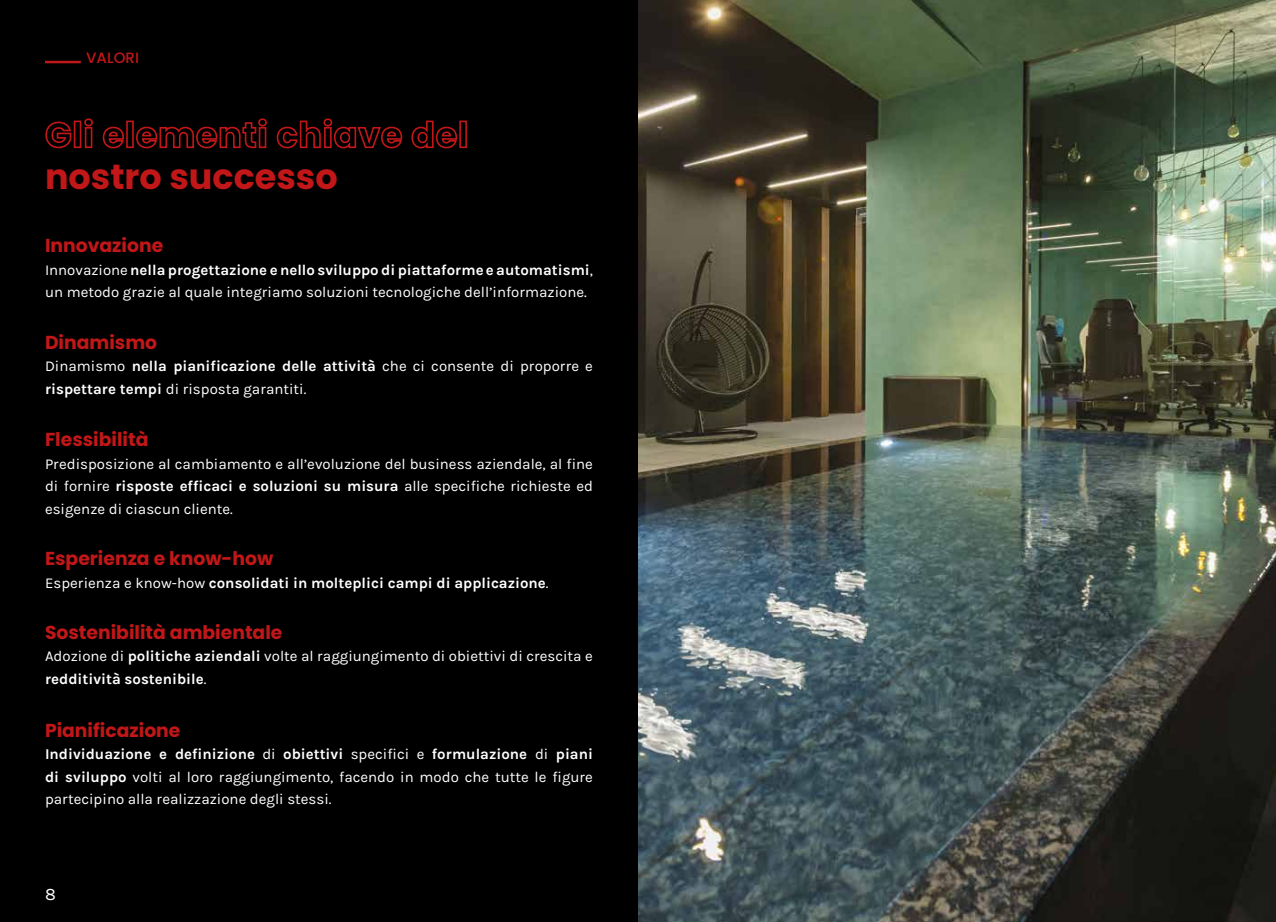
<style>
.page{position:relative;width:1276px;height:922px;background:#fff}
.page>*{position:absolute;margin:0;border:0;box-sizing:border-box;transform-origin:0 0}
.t1{font:700 35px "Poppins";color:#c21718}
.t2{font:700 18.75px "Poppins";color:#c21718}
.t3{font:17.5px "Karla";color:#fff}
.t4{font:15px/22.5px "Karla";color:#fff}
.t5{font:700 15px "Karla";color:#fff}
.t6{font:500 15px "Poppins";color:#c21718}
.s1{font-weight:700}
.s2{font-weight:400}
</style>
<div class="page">
<div style="left:0;top:0;width:1276px;height:921px;background:#000"></div>
<hr style="left:45px;top:61px;width:36px;height:2px;background:#c21718">
<svg style="left:45px;top:121px;width:27px;height:28px"></svg>
<div style="left:74px;top:120px;width:7px;height:28px;border:2px solid #c21718"></div>
<svg style="left:84px;top:118px;width:9px;height:31px"></svg>
<svg style="left:102px;top:126px;width:22px;height:23px"></svg>
<div style="left:126px;top:120px;width:8px;height:28px;border:2px solid #c21718"></div>
<svg style="left:136px;top:118px;width:131px;height:31px"></svg>
<svg style="left:276px;top:118px;width:127px;height:31px"></svg>
<svg style="left:411px;top:120px;width:47px;height:29px"></svg>
<div style="left:459px;top:120px;width:8px;height:28px;border:2px solid #c21718"></div>
<img style="left:638px;top:0;width:638px;height:921px">
<p class="t6" style="left:86px;top:49px;width:54px">VALORI</p>
<h1 class="t1" style="left:45px;top:156px;width:294px">nostro successo</h1>
<p class="t2" style="left:45px;top:235px;width:120px">Innovazione</p>
<p class="t4" style="left:45px;top:259px;width:549px">Innovazione <span class="s1">nella progettazione e nello sviluppo di piattaforme e automatismi</span>, un metodo grazie al quale integriamo soluzioni tecnologiche dell’informazione.</p>
<p class="t2" style="left:45px;top:331px;width:114px">Dinamismo</p>
<p class="t4" style="left:45px;top:355px;width:549px">Dinamismo <span class="s1">nella pianificazione delle attività</span> che ci consente di proporre e <span class="s1">rispettare tempi</span> di risposta garantiti.</p>
<p class="t2" style="left:45px;top:428px;width:105px">Flessibilità</p>
<p class="t4" style="left:45px;top:452px;width:549px;text-align:justify">Predisposizione al cambiamento e all’evoluzione del business aziendale, al fine di fornire <span class="s1">risposte efficaci e soluzioni su misura</span> alle specifiche richieste ed esigenze di ciascun cliente.</p>
<p class="t2" style="left:45px;top:547px;width:230px">Esperienza e know-how</p>
<p class="t5" style="left:45px;top:573px;width:505px"><span class="s2">Esperienza e know-how</span> consolidati in molteplici campi di applicazione<span class="s2">.</span></p>
<p class="t2" style="left:45px;top:621px;width:239px">Sostenibilità ambientale</p>
<p class="t4" style="left:45px;top:645px;width:549px">Adozione di <span class="s1">politiche aziendali</span> volte al raggiungimento di obiettivi di crescita e <span class="s1">redditività sostenibile</span>.</p>
<p class="t2" style="left:45px;top:718px;width:137px">Pianificazione</p>
<p class="t4" style="left:45px;top:742px;width:549px;text-align:justify"><span class="s1">Individuazione e definizione</span> di <span class="s1">obiettivi</span> specifici e <span class="s1">formulazione</span> di <span class="s1">piani di sviluppo</span> volti al loro raggiungimento, facendo in modo che tutte le figure partecipino alla realizzazione degli stessi.</p>
<p class="t3" style="left:45px;top:884px;width:12px">8</p>
</div>
